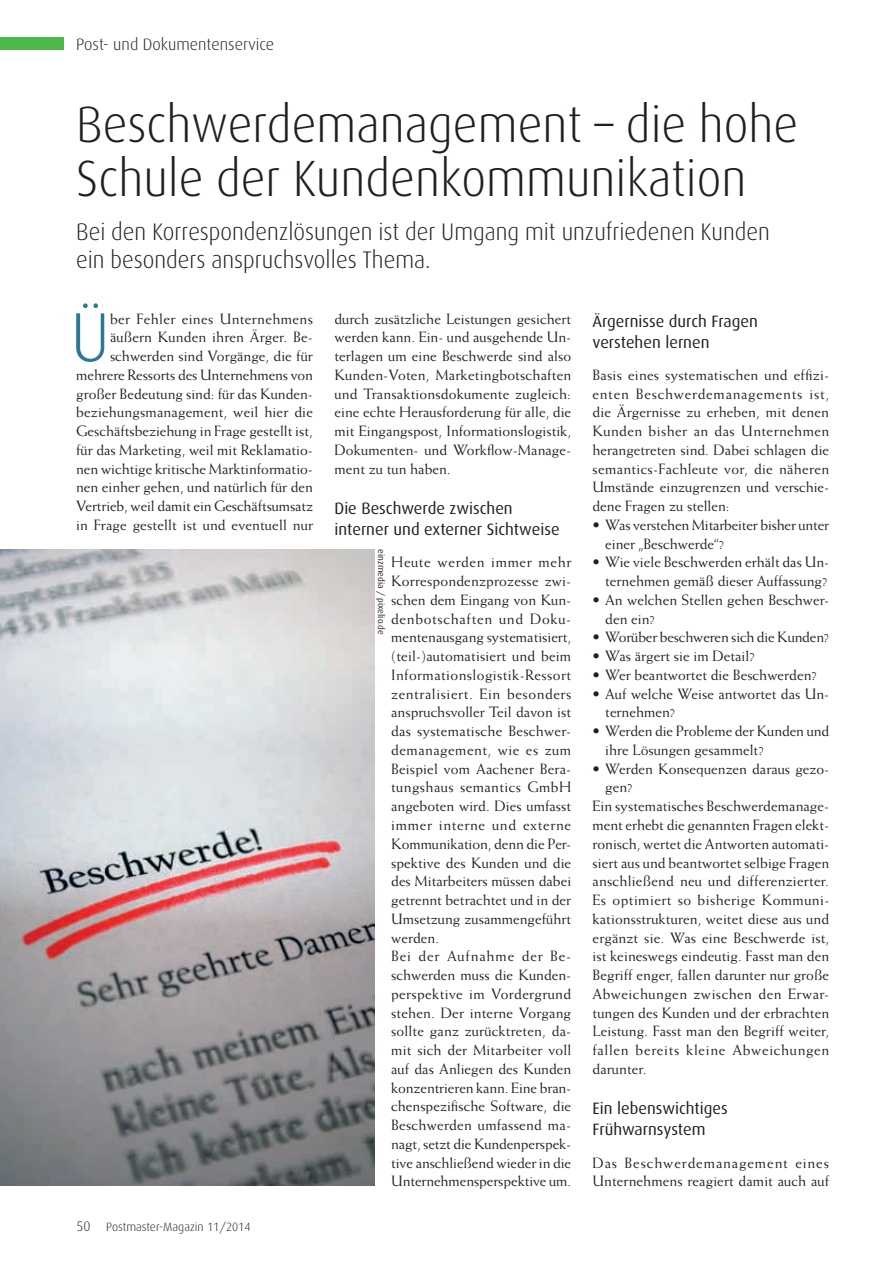
<style>
.page{position:relative;width:893px;height:1263px;background:#fff}
.page>*{position:absolute;margin:0;border:0;box-sizing:border-box;transform-origin:0 0}
.t1{font:300 69.45px "Dax";color:#2d7797}
.t2{font:300 51px/54px "Dax";color:#231f20;scale:.96 1}
.t3{font:300 24px/27.8px "Dax";color:#231f20;scale:.96 1}
.t4{font:16.5px/21px "Dax";color:#231f20}
.t5{font:300 16.5px "Dax";color:#231f20}
.t6{font:15px/18.8px "Weiss";color:#231f20}
.t7{font:15px "Weiss";letter-spacing:.04em;color:#231f20}
.t8{font:15px "Weiss";letter-spacing:.025em;color:#231f20}
.t9{font:15px "Weiss";letter-spacing:.03em;color:#231f20}
.t10{font:300 12px "Dax";color:#231f20}
.t11{font:9px "Dax";color:#231f20}
.s1{font-size:13.8px}
</style>
<div class="page">
<img style="left:0;top:549px;width:374px;height:637px">
<div style="left:0;top:37px;width:64px;height:13px;background:#4cb848"></div>
<p class="t5" style="left:76px;top:35px;width:200px">Post- und Dokumentenservice</p>
<h2 class="t2" style="left:76px;top:98px;width:754px">Beschwerdemanagement – die hohe<br>Schule der Kundenkommunikation</h2>
<h3 class="t3" style="left:76px;top:218px;width:724px">Bei den Korrespondenzlösungen ist der Umgang mit unzufriedenen Kunden ein besonders anspruchsvolles Thema.</h3>
<h1 class="t1" style="left:70px;top:299px;width:41px">Ü</h1>
<p class="t4" style="left:592px;top:311px;width:167px">Ärgernisse durch Fragen verstehen lernen</p>
<p class="t6" style="left:592px;top:365px;width:238px;text-align:justify">Basis eines systematischen und effizi&shy;enten Beschwerdemanagements ist, die Ärgernisse zu erheben, mit denen Kunden bisher an das Unternehmen herangetreten sind. Dabei schlagen die semantics-Fachleute vor, die näheren Umstände einzugrenzen und verschie&shy;dene Fragen zu stellen:</p>
<p class="t6" style="left:605px;top:515px;width:225px;text-indent:-13px">• Was verstehen Mitarbeiter bisher unter einer „Beschwerde“?</p>
<p class="t6" style="left:592px;top:553px;width:238px;text-align:right">• Wie viele Beschwerden erhält das Un&shy;ternehmen gemäß dieser Auffassung?</p>
<p class="t6" style="left:605px;top:590px;width:225px;text-indent:-13px">• An welchen Stellen gehen Beschwer&shy;den ein?</p>
<p class="t6" style="left:592px;top:628px;width:238px">• Worüber beschweren sich die Kunden?</p>
<p class="t6" style="left:592px;top:646px;width:164px">• Was ärgert sie im Detail?</p>
<p class="t6" style="left:592px;top:665px;width:226px">• Wer beantwortet die Beschwerden?</p>
<p class="t6" style="left:605px;top:684px;width:225px;text-indent:-13px">• Auf welche Weise antwortet das Un&shy;ternehmen?</p>
<p class="t6" style="left:605px;top:721px;width:225px;text-indent:-13px">• Werden die Probleme der Kunden und ihre Lösungen gesammelt?</p>
<p class="t6" style="left:593px;top:759px;width:238px">• Werden Konsequenzen daraus gezo-</p>
<p class="t6" style="left:605px;top:778px;width:29px">gen?</p>
<p class="t6" style="left:592px;top:796px;width:238px">Ein systematisches Beschwerdemanage-</p>
<p class="t6" style="left:592px;top:815px;width:238px">ment erhebt die genannten Fragen elekt-</p>
<p class="t6" style="left:592px;top:834px;width:238px">ronisch, wertet die Antworten automati-</p>
<p class="t6" style="left:592px;top:853px;width:238px">siert aus und beantwortet selbige Fragen</p>
<p class="t6" style="left:592px;top:871px;width:238px">anschließend neu und differenzierter.</p>
<p class="t8" style="left:592px;top:891px;width:238px">Es optimiert so bisherige Kommuni-</p>
<p class="t6" style="left:592px;top:909px;width:238px">kationsstrukturen, weitet diese aus und</p>
<p class="t6" style="left:592px;top:928px;width:238px">ergänzt sie. Was eine Beschwerde ist,</p>
<p class="t6" style="left:592px;top:946px;width:238px">ist keineswegs eindeutig. Fasst man den</p>
<p class="t6" style="left:592px;top:965px;width:238px">Begriff enger, fallen darunter nur große</p>
<p class="t9" style="left:592px;top:985px;width:238px">Abweichungen zwischen den Erwar-</p>
<p class="t6" style="left:592px;top:1003px;width:238px">tungen des Kunden und der erbrachten</p>
<p class="t6" style="left:592px;top:1021px;width:238px">Leistung. Fasst man den Begriff weiter,</p>
<p class="t7" style="left:592px;top:1041px;width:238px">fallen bereits kleine Abweichungen</p>
<p class="t6" style="left:592px;top:1059px;width:56px">darunter.</p>
<p class="t4" style="left:592px;top:1098px;width:137px">Ein lebenswichtiges<br>Frühwarnsystem</p>
<p class="t6" style="left:592px;top:1153px;width:238px">Das Beschwerdemanagement eines<br>Unternehmens reagiert damit auch auf</p>
<p class="t6" style="left:76px;top:309px;width:238px;text-align:right">ber Fehler eines Unternehmens äußern Kunden ihren Ärger. Be&shy;schwerden sind Vorgänge, die für mehrere Ressorts des Unternehmens von großer Bedeutung sind: für das Kunden&shy;beziehungsmanagement, weil hier die Geschäftsbeziehung in Frage gestellt ist, für das Marketing, weil mit Reklamatio&shy;nen wichtige kritische Marktinformatio&shy;nen einher gehen, und natürlich für den Vertrieb, weil damit ein Geschäftsumsatz in Frage gestellt ist und eventuell nur</p>
<p class="t6" style="left:334px;top:309px;width:238px;text-align:justify">durch zusätzliche Leistungen gesichert werden kann. Ein- und ausgehende Un&shy;terlagen um eine Beschwerde sind also Kunden-Voten, Marketingbotschaften und Transaktionsdokumente zugleich: eine echte Herausforderung für alle, die mit Eingangspost, Informationslogistik, Dokumenten- und Workflow-Manage&shy;ment zu tun haben.</p>
<p class="t4" style="left:334px;top:498px;width:227px">Die Beschwerde zwischen interner und externer Sichtweise</p>
<p class="t6" style="left:391px;top:553px;width:182px">Heute werden immer mehr<br>Korrespondenzprozesse zwi&shy;schen dem Eingang von Kun&shy;denbotschaften und Doku&shy;mentenausgang systematisiert, (teil-)automatisiert und beim<br>Informationslogistik-Ressort zentralisiert. Ein besonders anspruchsvoller Teil davon ist das systematische Beschwer&shy;demanagement, wie es zum<br>Beispiel vom Aachener Bera&shy;tungshaus semantics GmbH angeboten wird. Dies umfasst immer interne und externe<br>Kommunikation, denn die Per&shy;spektive des Kunden und die des Mitarbeiters müssen dabei getrennt betrachtet und in der<br>Umsetzung zusammengeführt werden.<br>Bei der Aufnahme der Be&shy;schwerden muss die Kunden&shy;perspektive im Vordergrund stehen. Der interne Vorgang sollte ganz zurücktreten, da&shy;mit sich der Mitarbeiter voll auf das Anliegen des Kunden konzentrieren kann. Eine bran&shy;chenspezifische Software, die<br>Beschwerden umfassend ma&shy;nagt, setzt die Kundenperspek&shy;tive anschließend wieder in die<br>Unternehmensperspektive um.</p>
<p class="t11" style="left:386px;top:549px;width:87px;rotate:90deg">einzmedia / pixelio.de</p>
<p class="t10" style="left:77px;top:1220px;width:175px"><span class="s1">50</span> Postmaster-Magazin 11/2014</p>
</div>
